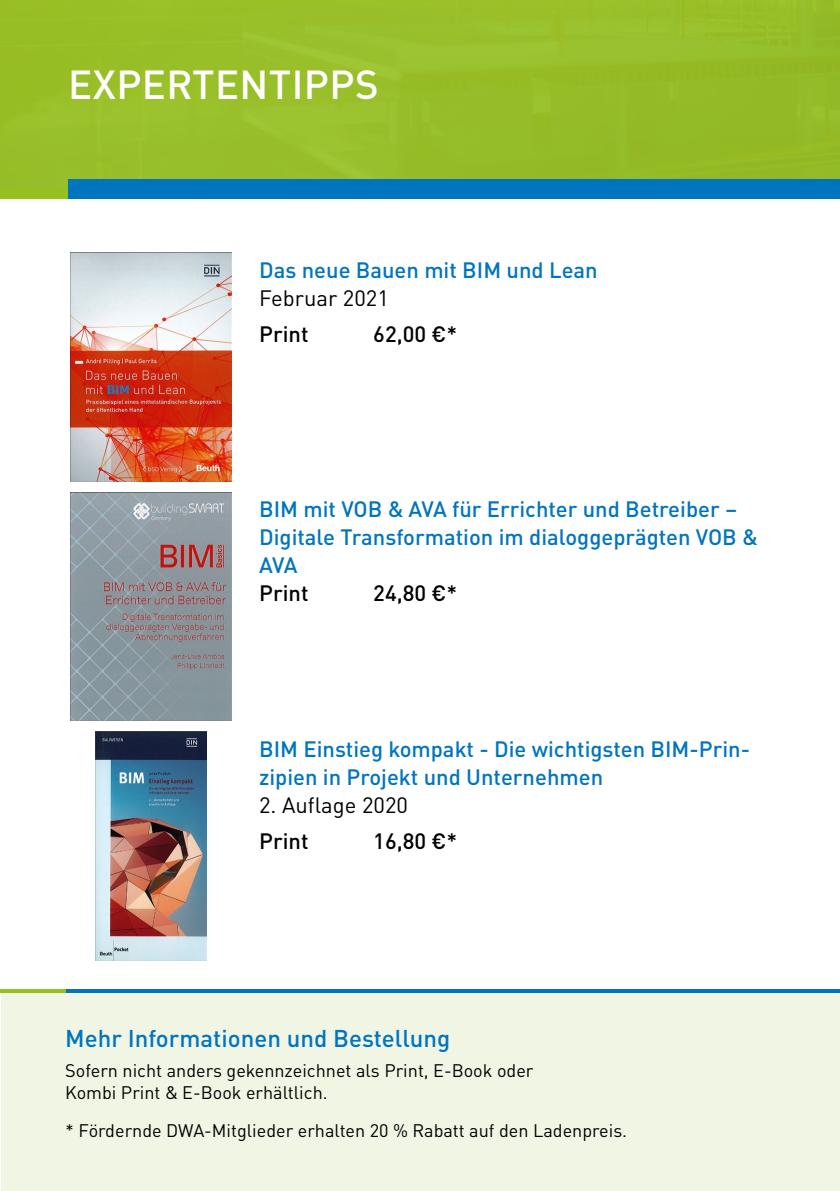
<style>
.page{position:relative;width:840px;height:1191px;background:#fff}
.page>*{position:absolute;margin:0;border:0;box-sizing:border-box;transform-origin:0 0}
.t1{font:500 40px "DINOT";letter-spacing:.01em;color:#fff}
.t2{font:500 24px "DINOT";color:#0075bf}
.t3{font:500 22px/28px "DINOT";color:#0075bf}
.t4{font:500 22px "DINOT";color:#000}
.t5{font:22px "DINOT";color:#000}
.t6{font:18px/21.6px "DINOT";color:#000}
</style>
<div class="page">
<div style="left:0;top:0;width:839px;height:197px;background:#98be29"></div>
<hr style="left:839px;top:990px;width:1px;height:201px;background:#f1f6e4">
<div style="left:1px;top:990px;width:838px;height:201px;background:#f1f6e4"></div>
<div style="left:0;top:189px;width:86px;height:10px;background:#95c11f"></div>
<hr style="left:0;top:989px;width:67px;height:3px;background:#95c11f">
<div style="left:68px;top:180px;width:771px;height:19px;background:#0075bf"></div>
<hr style="left:67px;top:989px;width:772px;height:3px;background:#0075bf">
<img style="left:70px;top:253px;width:161px;height:228px">
<img style="left:70px;top:492px;width:161px;height:228px">
<img style="left:95px;top:732px;width:111px;height:228px">
<h1 class="t1" style="left:68px;top:53px;width:312px">EXPERTENTIPPS</h1>
<p class="t3" style="left:259px;top:254px;width:340px">Das neue Bauen mit BIM und Lean</p>
<p class="t5" style="left:259px;top:281px;width:131px">Februar 2021</p>
<p class="t4" style="left:259px;top:317px;width:51px">Print</p>
<p class="t4" style="left:373px;top:317px;width:86px">62,00 €*</p>
<p class="t3" style="left:259px;top:494px;width:500px">BIM mit VOB &amp; AVA für Errichter und Betreiber –<br>Digitale Transformation im dialoggeprägten VOB &amp;<br>AVA</p>
<p class="t4" style="left:259px;top:576px;width:51px">Print</p>
<p class="t4" style="left:373px;top:576px;width:86px">24,80 €*</p>
<p class="t3" style="left:259px;top:733px;width:492px">BIM Einstieg kompakt - Die wichtigsten BIM-Prin&shy;zipien in Projekt und Unternehmen</p>
<p class="t5" style="left:259px;top:788px;width:150px">2. Auflage 2020</p>
<p class="t4" style="left:259px;top:824px;width:51px">Print</p>
<p class="t4" style="left:373px;top:824px;width:86px">16,80 €*</p>
<p class="t2" style="left:65px;top:1019px;width:386px">Mehr Informationen und Bestellung</p>
<p class="t6" style="left:65px;top:1058px;width:469px">Sofern nicht anders gekennzeichnet als Print, E-Book oder<br>Kombi Print &amp; E-Book erhältlich.</p>
<p class="t6" style="left:65px;top:1118px;width:563px">* Fördernde DWA-Mitglieder erhalten 20 % Rabatt auf den Ladenpreis.</p>
</div>
